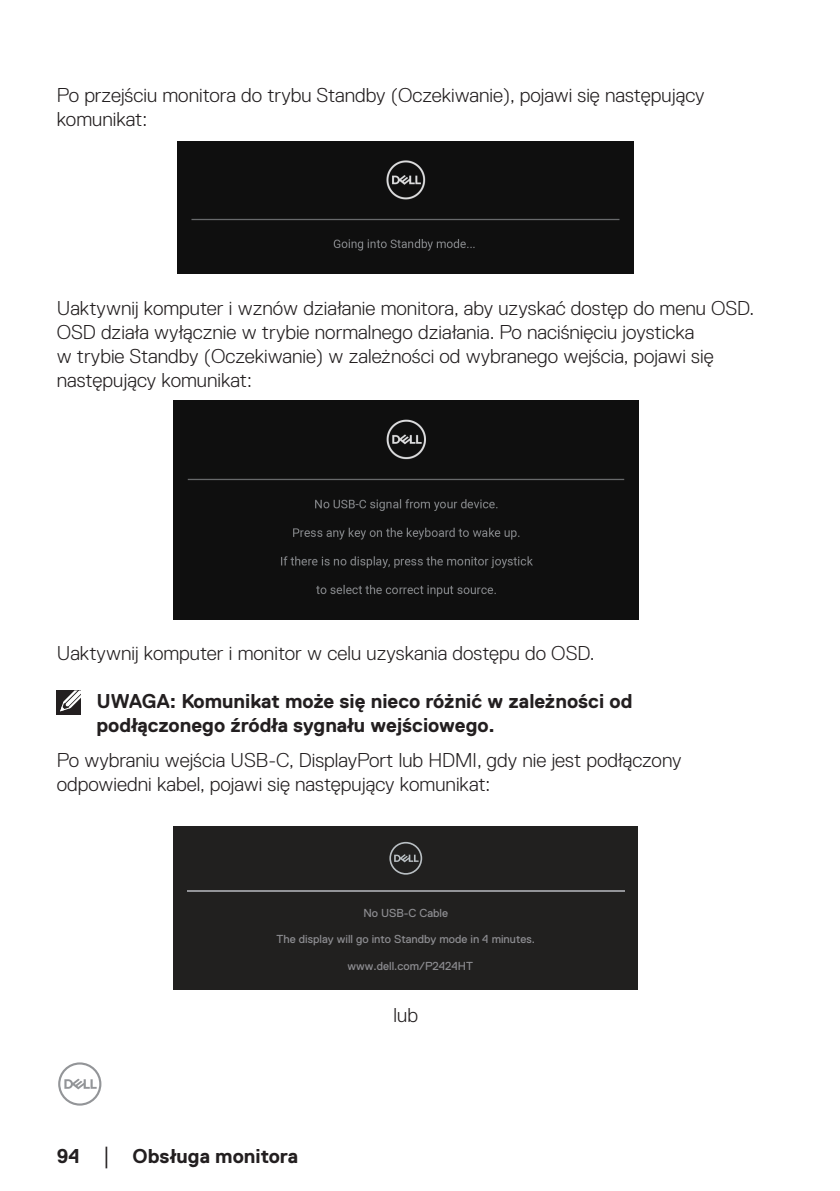
<style>
.page{position:relative;width:840px;height:1191px;background:#fff}
.page>*{position:absolute;margin:0;border:0;box-sizing:border-box;transform-origin:0 0}
.text{font:300 20px/24px "Dell Replica";color:#231f20}
.note{font:700 20px/24px "Dell Replica";color:#231f20}
.t1{font:11.6px "Dell Replica";color:#8d8d91}
.s1{font-family:"Times New Roman";font-weight:400;font-size:18px}
</style>
<div class="page">
<svg style="left:58px;top:1062px;width:43px;height:43px"></svg>
<div style="left:178px;top:142px;width:455px;height:131px;background:#0f0f0f"></div>
<div style="left:173px;top:401px;width:464px;height:219px;background:#0f0f0f"></div>
<div style="left:57px;top:690px;width:24px;height:25px;background:#231f20"></div>
<svg style="left:60px;top:690px;width:21px;height:22px"></svg>
<div style="left:173px;top:826px;width:464px;height:164px;background:#21201f"></div>
<hr style="left:187px;top:890px;width:437px;height:2px;background:#939498">
<svg style="left:389px;top:842px;width:33px;height:32px"></svg>
<p class="text" style="left:57px;top:83px;width:649px">Po przejściu monitora do trybu Standby (Oczekiwanie), pojawi się następujący komunikat:</p>
<p class="text" style="left:57px;top:296px;width:698px">Uaktywnij komputer i wznów działanie monitora, aby uzyskać dostęp do menu OSD.</p>
<p class="text" style="left:57px;top:320px;width:658px">OSD działa wyłącznie w trybie normalnego działania. Po naciśnięciu joysticka w trybie Standby (Oczekiwanie) w zależności od wybranego wejścia, pojawi się następujący komunikat:</p>
<p class="text" style="left:57px;top:641px;width:539px">Uaktywnij komputer i monitor w celu uzyskania dostępu do OSD.</p>
<p class="note" style="left:96px;top:689px;width:537px">UWAGA: Komunikat może się nieco różnić w zależności od podłączonego źródła sygnału wejściowego.</p>
<p class="text" style="left:57px;top:748px;width:626px">Po wybraniu wejścia USB-C, DisplayPort lub HDMI, gdy nie jest podłączony odpowiedni kabel, pojawi się następujący komunikat:</p>
<p class="t1" style="left:363px;top:906px;width:86px">No USB-C Cable</p>
<p class="t1" style="left:276px;top:933px;width:260px">The display will go into Standby mode in 4 minutes.</p>
<p class="t1" style="left:347px;top:960px;width:127px">www.dell.com/P2424HT</p>
<p class="text" style="left:393px;top:1003px;width:26px">lub</p>
<p class="note" style="left:57px;top:1143px;width:243px">94 <span class="s1">│</span> Obsługa monitora</p>
</div>
